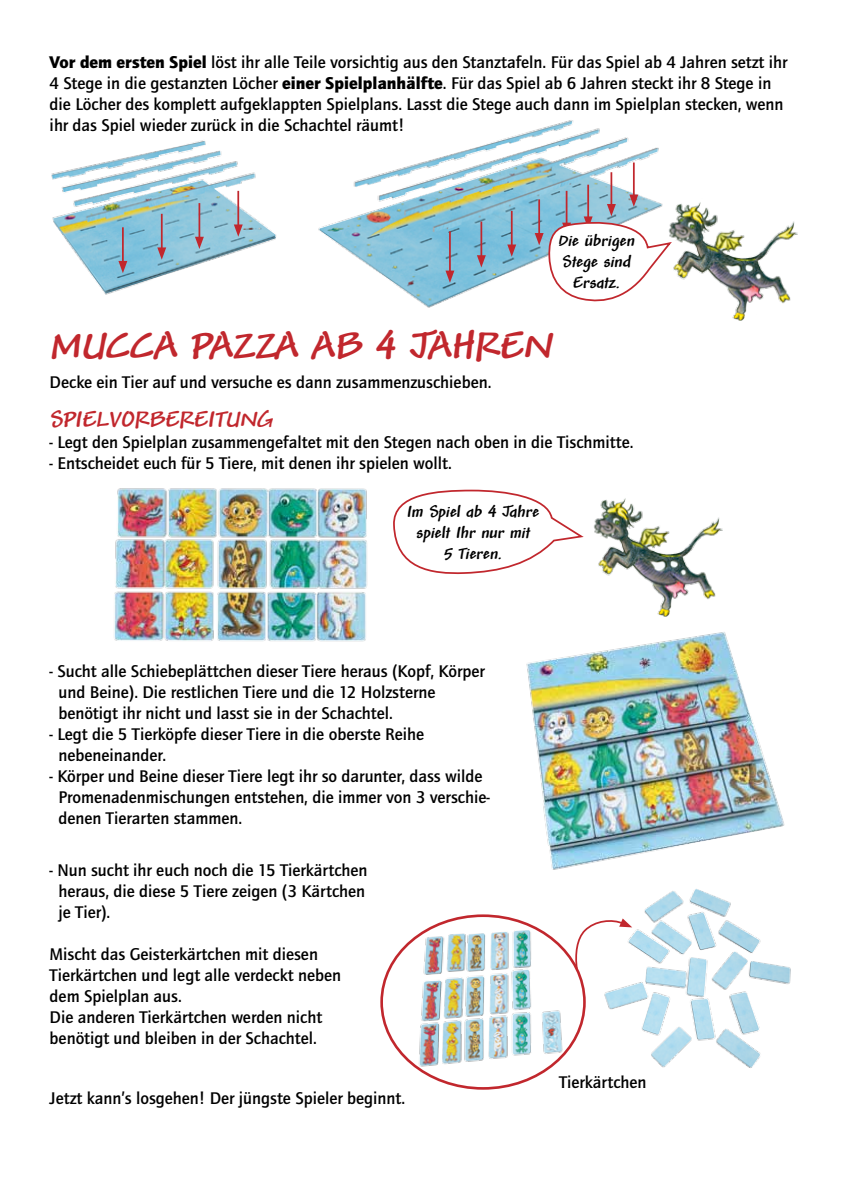
<style>
.page{position:relative;width:844px;height:1191px;background:#fff}
.page>*{position:absolute;margin:0;border:0;box-sizing:border-box;transform-origin:0 0}
.t1{font:italic 700 42px "Andy";letter-spacing:.11em;color:#c1272d}
.t2{font:italic 700 24.5px "Andy";color:#c1272d}
.t3{font:700 17.5px/21px "Quay Itc T";color:#000}
.t4{font:italic 700 17.5px/21px "Andy";color:#000;text-align:center}
.s1{font-weight:900}
</style>
<div class="page">
<img style="left:526px;top:616px;width:259px;height:254px">
<svg style="left:393px;top:489px;width:185px;height:85px"></svg>
<img style="left:578px;top:498px;width:144px;height:118px">
<svg style="left:574px;top:924px;width:19px;height:46px"></svg>
<img style="left:593px;top:889px;width:198px;height:179px">
<img style="left:394px;top:914px;width:177px;height:171px">
<img style="left:114px;top:488px;width:254px;height:154px">
<img style="left:51px;top:120px;width:608px;height:188px">
<img style="left:653px;top:202px;width:144px;height:118px">
<hr style="left:122px;top:227px;width:2px;height:37px;background:#c1272d">
<svg style="left:118px;top:261px;width:9px;height:12px"></svg>
<hr style="left:237px;top:191px;width:2px;height:36px;background:#c1272d">
<svg style="left:234px;top:224px;width:9px;height:13px"></svg>
<hr style="left:198px;top:203px;width:2px;height:36px;background:#c1272d">
<svg style="left:195px;top:237px;width:9px;height:12px"></svg>
<hr style="left:161px;top:214px;width:2px;height:36px;background:#c1272d">
<svg style="left:157px;top:247px;width:9px;height:13px"></svg>
<hr style="left:449px;top:231px;width:1px;height:42px;background:#c1272d">
<svg style="left:445px;top:270px;width:9px;height:13px"></svg>
<hr style="left:480px;top:222px;width:2px;height:36px;background:#c1272d">
<svg style="left:477px;top:255px;width:8px;height:12px"></svg>
<hr style="left:510px;top:211px;width:2px;height:36px;background:#c1272d">
<svg style="left:507px;top:244px;width:9px;height:13px"></svg>
<hr style="left:610px;top:172px;width:2px;height:35px;background:#c1272d">
<hr style="left:632px;top:162px;width:2px;height:35px;background:#c1272d">
<hr style="left:565px;top:191px;width:2px;height:34px;background:#c1272d">
<hr style="left:587px;top:185px;width:2px;height:34px;background:#c1272d">
<svg style="left:534px;top:194px;width:138px;height:112px"></svg>
<p class="t3" style="left:50px;top:51px;width:739px"><span class="s1">Vor dem ersten Spiel</span> löst ihr alle Teile vorsichtig aus den Stanztafeln. Für das Spiel ab 4 Jahren setzt ihr 4 Stege in die gestanzten Löcher <span class="s1">einer Spielplanhälfte</span>. Für das Spiel ab 6 Jahren steckt ihr 8 Stege in die Löcher des komplett aufgeklappten Spielplans. Lasst die Stege auch dann im Spielplan stecken, wenn ihr das Spiel wieder zurück in die Schachtel räumt!</p>
<p class="t4" style="left:558px;top:230px;width:78px">Die übrigen<br>Stege sind<br>Ersatz.</p>
<h1 class="t1" style="left:50px;top:322px;width:495px">Mucca Pazza ab 4 Jahren</h1>
<p class="t3" style="left:50px;top:372px;width:443px">Decke ein Tier auf und versuche es dann zusammenzuschieben.</p>
<h2 class="t2" style="left:50px;top:405px;width:26px">SPIEL</h2>
<h2 class="t2" style="left:108px;top:405px;width:41px">VORBEREITUN</h2>
<h2 class="t2" style="left:257px;top:405px;width:18px">G</h2>
<p class="t3" style="left:50px;top:431px;width:585px">- Legt den Spielplan zusammengefaltet mit den Stegen nach oben in die Tischmitte.</p>
<p class="t3" style="left:50px;top:452px;width:403px">- Entscheidet euch für 5 Tiere, mit denen ihr spielen wollt.</p>
<p class="t4" style="left:406px;top:501px;width:134px">Im Spiel ab 4 Jahre spielt Ihr nur mit<br>5 Tieren.</p>
<p class="t3" style="left:58px;top:660px;width:427px;text-indent:-9px">- Sucht alle Schiebeplättchen dieser Tiere heraus (Kopf, Körper und Beine). Die restlichen Tiere und die 12 Holzsterne benötigt ihr nicht und lasst sie in der Schachtel.</p>
<p class="t3" style="left:58px;top:723px;width:367px;text-indent:-9px">- Legt die 5 Tierköpfe dieser Tiere in die oberste Reihe nebeneinander.</p>
<p class="t3" style="left:58px;top:765px;width:433px;text-indent:-9px">- Körper und Beine dieser Tiere legt ihr so darunter, dass wilde<br>Promenadenmischungen entstehen, die immer von 3 verschie&shy;denen Tierarten stammen.</p>
<p class="t3" style="left:58px;top:859px;width:310px;text-indent:-9px">- Nun sucht ihr euch noch die 15 Tierkärtchen heraus, die diese 5 Tiere zeigen (3 Kärtchen je Tier).</p>
<p class="t3" style="left:50px;top:943px;width:293px">Mischt das Geisterkärtchen mit diesen Tierkärtchen und legt alle verdeckt neben dem Spielplan aus.<br>Die anderen Tierkärtchen werden nicht benötigt und bleiben in der Schachtel.</p>
<p class="t3" style="left:50px;top:1087px;width:357px">Jetzt kann’s losgehen! Der jüngste Spieler beginnt.</p>
<p class="t3" style="left:559px;top:1071px;width:89px">Tierkärtchen</p>
</div>
